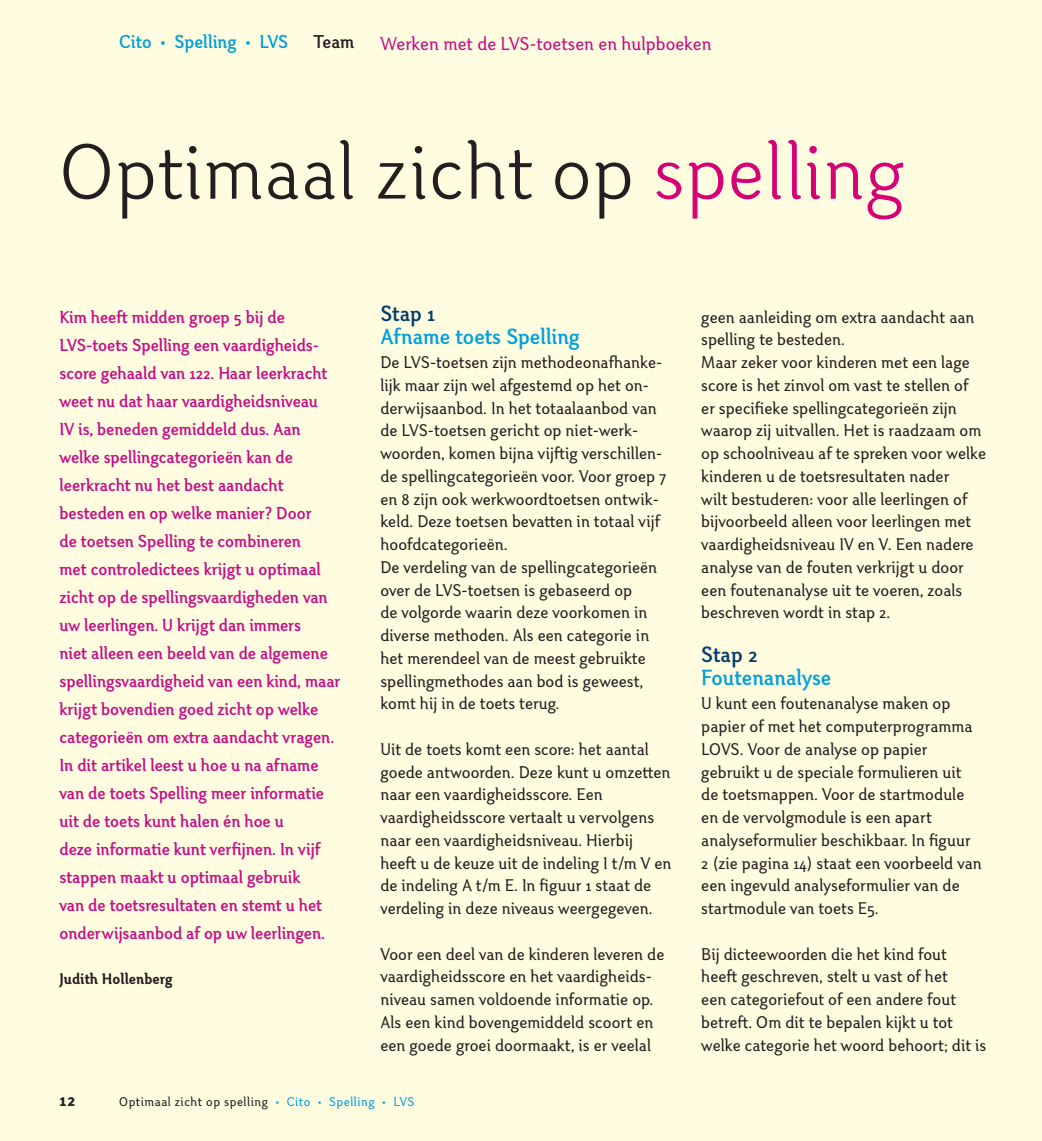
<style>
.page{position:relative;width:1042px;height:1141px;background:#fffce0}
.page>*{position:absolute;margin:0;border:0;box-sizing:border-box;transform-origin:0 0}
.t1{font:300 80.5px "Otari";letter-spacing:.005em;color:#231f20}
.t2{font:500 22.75px/22.8px "Otari";letter-spacing:.005em;color:#009fda}
.t3{font:19.25px "Otari";letter-spacing:.005em;color:#c50c86}
.t4{font:500 19.25px "Otari";letter-spacing:.005em;color:#009fda}
.t5{font:500 19.25px "Otari";color:#231f20}
.t6{font:700 19.25px "Otari";color:#231f20}
.t7{font:500 17.85px/28px "Otari";color:#c50c86}
.t8{font:17.5px/22.8px "Otari";letter-spacing:.005em;color:#231f20}
.t9{font:700 15.75px "Otari";letter-spacing:.005em;color:#231f20}
.t10{font:13.12px "Otari";letter-spacing:.04em;color:#231f20}
.s1{color:#d60175}
.s2{color:#003c69}
.s3{color:#009fda}
</style>
<div class="page">
<p class="t4" style="left:119px;top:30px;width:171px">Cito • Spelling • LVS</p>
<p class="t5" style="left:315px;top:30px;width:41px">Team</p>
<p class="t3" style="left:381px;top:32px;width:332px">Werken met de LVS-toetsen en hulpboeken</p>
<p class="t1" style="left:60px;top:124px;width:847px">Optimaal zicht op <span class="s1">spelling</span></p>
<p class="t7" style="left:60px;top:303px;width:282px">Kim heeft midden groep 5 bij de LVS-toets Spelling een vaardigheids&shy;score gehaald van 122. Haar leerkracht weet nu dat haar vaardigheidsniveau<br>IV is, beneden gemiddeld dus. Aan welke spellingcategorieën kan de leerkracht nu het best aandacht besteden en op welke manier? Door<br>de toetsen Spelling te combineren<br>met controledictees krijgt u optimaal zicht op de spellingsvaardigheden van uw leerlingen. U krijgt dan immers<br>niet alleen een beeld van de algemene spellingsvaardigheid van een kind, maar krijgt bovendien goed zicht op welke categorieën om extra aandacht vragen.<br>In dit artikel leest u hoe u na afname van de toets Spelling meer informatie uit de toets kunt halen én hoe u<br>deze informatie kunt verfijnen. In vijf stappen maakt u optimaal gebruik<br>van de toetsresultaten en stemt u het onderwijsaanbod af op uw leerlingen.</p>
<p class="t2" style="left:380px;top:302px;width:201px"><span class="s2">Stap 1<br></span>Afname toets Spelling</p>
<p class="t8" style="left:380px;top:351px;width:287px">De LVS-toetsen zijn methodeonafhanke&shy;lijk maar zijn wel afgestemd op het on&shy;derwijsaanbod. In het totaalaanbod van de LVS-toetsen gericht op niet-werk&shy;woorden, komen bijna vijftig verschillen&shy;de spellingcategorieën voor. Voor groep 7 en 8 zijn ook werkwoordtoetsen ontwik&shy;keld. Deze toetsen bevatten in totaal vijf hoofdcategorieën.<br>De verdeling van de spellingcategorieën over de LVS-toetsen is gebaseerd op<br>de volgorde waarin deze voorkomen in diverse methoden. Als een categorie in het merendeel van de meest gebruikte spellingmethodes aan bod is geweest, komt hij in de toets terug.</p>
<p class="t8" style="left:380px;top:738px;width:292px">Uit de toets komt een score: het aantal goede antwoorden. Deze kunt u omzetten naar een vaardigheidsscore. Een vaardigheidsscore vertaalt u vervolgens naar een vaardigheidsniveau. Hierbij heeft u de keuze uit de indeling I t/m V en de indeling A t/m E. In figuur 1 staat de verdeling in deze niveaus weergegeven.</p>
<p class="t8" style="left:380px;top:942px;width:285px">Voor een deel van de kinderen leveren de vaardigheidsscore en het vaardigheids&shy;niveau samen voldoende informatie op.<br>Als een kind bovengemiddeld scoort en een goede groei doormaakt, is er veelal</p>
<p class="t9" style="left:60px;top:969px;width:114px">Judith Hollenberg</p>
<p class="t6" style="left:60px;top:1088px;width:17px">12</p>
<p class="t10" style="left:119px;top:1094px;width:297px">Optimaal zicht op spelling <span class="s3">• Cito • Spelling • LVS</span></p>
<p class="t8" style="left:701px;top:305px;width:286px">geen aanleiding om extra aandacht aan spelling te besteden.<br>Maar zeker voor kinderen met een lage score is het zinvol om vast te stellen of er specifieke spellingcategorieën zijn waarop zij uitvallen. Het is raadzaam om op schoolniveau af te spreken voor welke kinderen u de toetsresultaten nader<br>wilt bestuderen: voor alle leerlingen of bijvoorbeeld alleen voor leerlingen met vaardigheidsniveau IV en V. Een nadere analyse van de fouten verkrijgt u door een foutenanalyse uit te voeren, zoals beschreven wordt in stap 2.</p>
<p class="t2" style="left:701px;top:643px;width:131px"><span class="s2">Stap 2<br></span>Foutenanalyse</p>
<p class="t8" style="left:701px;top:692px;width:282px">U kunt een foutenanalyse maken op papier of met het computerprogramma LOVS. Voor de analyse op papier gebruikt u de speciale formulieren uit de toetsmappen. Voor de startmodule en de vervolgmodule is een apart analyseformulier beschikbaar. In figuur 2 (zie pagina 14) staat een voorbeeld van een ingevuld analyseformulier van de startmodule van toets E5.</p>
<p class="t8" style="left:701px;top:942px;width:286px">Bij dicteewoorden die het kind fout heeft geschreven, stelt u vast of het<br>een categoriefout of een andere fout betreft. Om dit te bepalen kijkt u tot welke categorie het woord behoort; dit is</p>
</div>
